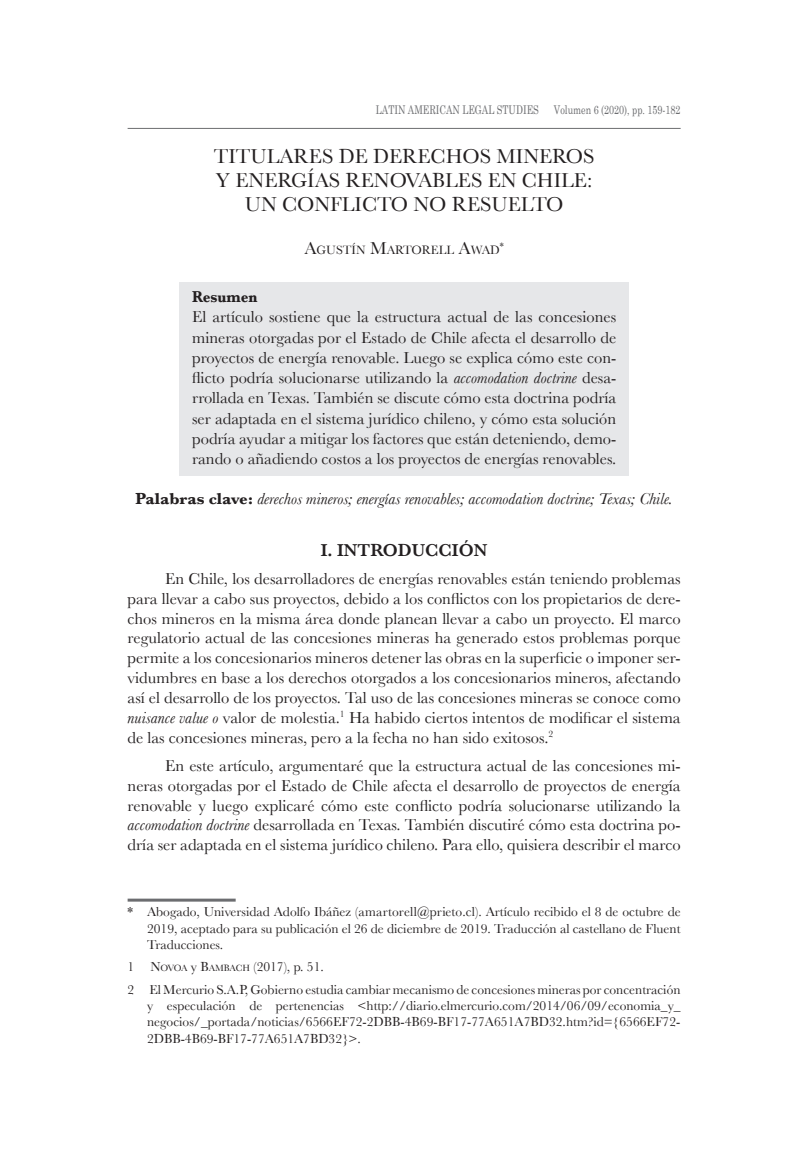
<style>
.page{position:relative;width:787px;height:1149px;background:#fff}
.page>*{position:absolute;margin:0;border:0;box-sizing:border-box;transform-origin:0 0}
.t1{font:21px/24px "Baskerville";color:#231f20;text-align:center}
.t2{font:600 18px "Baskerville";color:#231f20}
.t3{font:16.5px/19.8px "Baskerville";color:#231f20;text-align:justify}
.t4{font:italic 16.5px "Baskerville";color:#231f20}
.t5{font:700 16.5px "Baskerville";color:#231f20;scale:.9 1}
.t6{font:13.5px/16.2px "Baskerville";color:#231f20;text-align:justify}
.t7{font:12.6px "Baskerville";color:#231f20}
.t8{font:12px "Century Schoolbook";color:#6c6d70;scale:.75 1}
.t9{font:9.45px "Baskerville";color:#231f20}
.s1{font-size:18px}
.s2{font-style:italic}
.s3{font-weight:700;font-style:normal}
.s4{font-size:13.5px}
.s5{font-size:9.45px}
</style>
<div class="page">
<hr style="left:128px;top:128px;width:552px;height:1px;background:#6c6d70">
<div style="left:179px;top:282px;width:450px;height:193px;background:#e6e7e9"></div>
<hr style="left:128px;top:898px;width:108px;height:3px;background:#6c6d70">
<p class="t8" style="left:376px;top:102px;width:219px">LATIN AMERICAN LEGAL STUDIES</p>
<p class="t8" style="left:554px;top:102px;width:170px">Volumen 6 (2020), pp. 159-182</p>
<p class="t1" style="left:214px;top:144px;width:382px">TITULARES DE DERECHOS MINEROS<br>Y ENERGÍAS RENOVABLES EN CHILE:<br>UN CONFLICTO NO RESUELTO</p>
<p class="t7" style="left:304px;top:242px;width:201px"><span class="s1">A</span>GUSTÍN <span class="s1">M</span>ARTORELL <span class="s1">A</span>WAD<sup>*</sup></p>
<p class="t5" style="left:192px;top:287px;width:74px">Resumen</p>
<p class="t3" style="left:192px;top:306px;width:426px;line-height:20.2px">El artículo sostiene que la estructura actual de las concesiones mineras otorgadas por el Estado de Chile afecta el desarrollo de proyectos de energía renovable. Luego se explica cómo este con&shy;flicto podría solucionarse utilizando la <span class="s2">accomodation doctrine</span> desa&shy;rrollada en Texas. También se discute cómo esta doctrina podría ser adaptada en el sistema jurídico chileno, y cómo esta solución podría ayudar a mitigar los factores que están deteniendo, demo&shy;rando o añadiendo costos a los proyectos de energías renovables.</p>
<p class="t4" style="left:135px;top:489px;width:539px"><span class="s3">Palabras clave:</span> derechos mineros; energías renovables; accomodation doctrine; Texas; Chile.</p>
<p class="t2" style="left:321px;top:539px;width:168px">I. INTRODUCCIÓN</p>
<p class="t3" style="left:128px;top:568px;width:554px;text-indent:38px">En Chile, los desarrolladores de energías renovables están teniendo problemas para llevar a cabo sus proyectos, debido a los conflictos con los propietarios de dere&shy;chos mineros en la misma área donde planean llevar a cabo un proyecto. El marco regulatorio actual de las concesiones mineras ha generado estos problemas porque permite a los concesionarios mineros detener las obras en la superficie o imponer ser&shy;vidumbres en base a los derechos otorgados a los concesionarios mineros, afectando así el desarrollo de los proyectos. Tal uso de las concesiones mineras se conoce como <span class="s2">nuisance value o</span> valor de molestia.<sup>1</sup> Ha habido ciertos intentos de modificar el sistema de las concesiones mineras, pero a la fecha no han sido exitosos.<sup>2</sup></p>
<p class="t3" style="left:128px;top:755px;width:554px;text-indent:38px">En este artículo, argumentaré que la estructura actual de las concesiones mi&shy;neras otorgadas por el Estado de Chile afecta el desarrollo de proyectos de energía renovable y luego explicaré cómo este conflicto podría solucionarse utilizando la <span class="s2">accomodation doctrine</span> desarrollada en Texas. También discutiré cómo esta doctrina po&shy;dría ser adaptada en el sistema jurídico chileno. Para ello, quisiera describir el marco</p>
<p class="t6" style="left:147px;top:903px;width:535px;text-indent:-19px">* Abogado, Universidad Adolfo Ibáñez (amartorell@prieto.cl). Artículo recibido el 8 de octubre de 2019, aceptado para su publicación el 26 de diciembre de 2019. Traducción al castellano de Fluent Traducciones.</p>
<p class="t9" style="left:128px;top:962px;width:89px"><span class="s4">1</span> <span class="s4">N</span>OVOA <span class="s4">y</span> <span class="s4">B</span>AMBA</p>
<p class="t6" style="left:128px;top:955px;width:554px;line-height:22.5px;text-indent:108px"><span class="s5">CH</span> (2017), p. 51.<br>2 El Mercurio S.A.P, Gobierno estudia cambiar mecanismo de concesiones mineras por concentración</p>
<p class="t6" style="left:147px;top:997px;width:535px">y especulación de pertenencias &lt;http://diario.elmercurio.com/2014/06/09/economia_y_ negocios/_portada/noticias/6566EF72-2DBB-4B69-BF17-77A651A7BD32.htm?id={6566EF72- 2DBB-4B69-BF17-77A651A7BD32}&gt;.</p>
</div>
